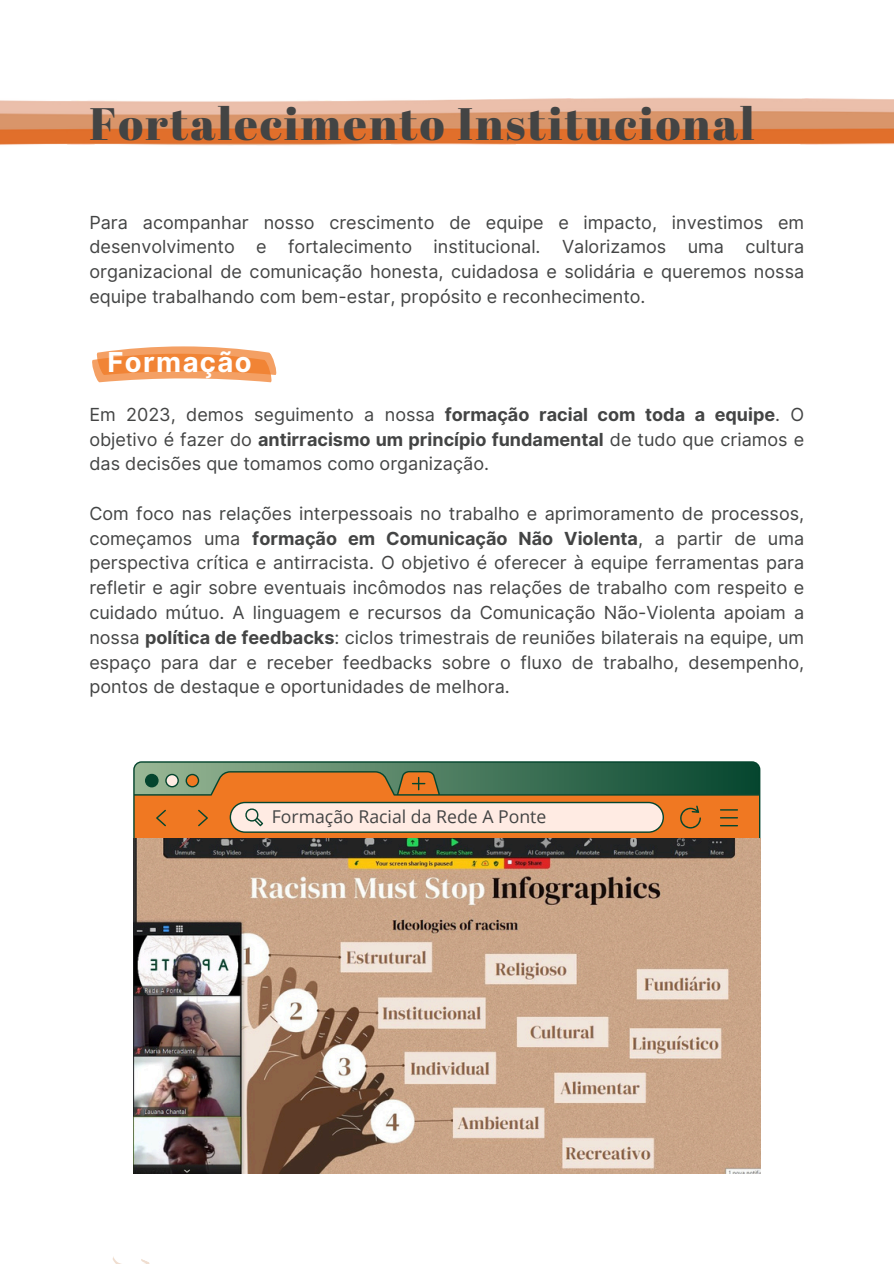
<style>
.page{position:relative;width:894px;height:1264px;background:#fff}
.page>*{position:absolute;margin:0;border:0;box-sizing:border-box;transform-origin:0 0}
.t1{font:45.45px "Abril Fatface";letter-spacing:.05em;color:#434444}
.t2{font:700 27.45px "Inter";letter-spacing:.05em;color:#fff}
.t3{font:18px/24.8px "Inter";color:#434444;text-align:justify}
.t4{font:17.7px "Open Sans";color:#434444}
.s1{font-weight:700}
</style>
<div class="page">
<svg style="left:112px;top:1257px;width:37px;height:6px"></svg>
<img style="left:0;top:97px;width:893px;height:49px">
<svg style="left:133px;top:761px;width:627px;height:77px;background:#a69168"></svg>
<div style="left:229px;top:777px;width:152px;height:17px;background:#f07822"></div>
<img style="left:133px;top:838px;width:627px;height:335px">
<svg style="left:92px;top:346px;width:184px;height:36px;background:#f4a368"></svg>
<h2 class="t1" style="left:89px;top:92px;width:666px">Fortalecimento Institucional</h2>
<p class="t3" style="left:89px;top:210px;width:716px">Para acompanhar nosso crescimento de equipe e impacto, investimos em desenvolvimento e fortalecimento institucional. Valorizamos uma cultura organizacional de comunicação honesta, cuidadosa e solidária e queremos nossa equipe trabalhando com bem-estar, propósito e reconhecimento.</p>
<p class="t2" style="left:107px;top:346px;width:145px">Formação</p>
<p class="t3" style="left:89px;top:402px;width:716px">Em 2023, demos seguimento a nossa <span class="s1">formação racial com toda a equipe</span>. O objetivo é fazer do <span class="s1">antirracismo um princípio fundamental</span> de tudo que criamos e das decisões que tomamos como organização.</p>
<p class="t3" style="left:89px;top:501px;width:716px">Com foco nas relações interpessoais no trabalho e aprimoramento de processos, começamos uma <span class="s1">formação em Comunicação Não Violenta</span>, a partir de uma perspectiva crítica e antirracista. O objetivo é oferecer à equipe ferramentas para refletir e agir sobre eventuais incômodos nas relações de trabalho com respeito e cuidado mútuo. A linguagem e recursos da Comunicação Não-Violenta apoiam a nossa <span class="s1">política de feedbacks</span>: ciclos trimestrais de reuniões bilaterais na equipe, um espaço para dar e receber feedbacks sobre o fluxo de trabalho, desempenho, pontos de destaque e oportunidades de melhora.</p>
<p class="t4" style="left:272px;top:804px;width:276px">Formação Racial da Rede A Ponte</p>
</div>
